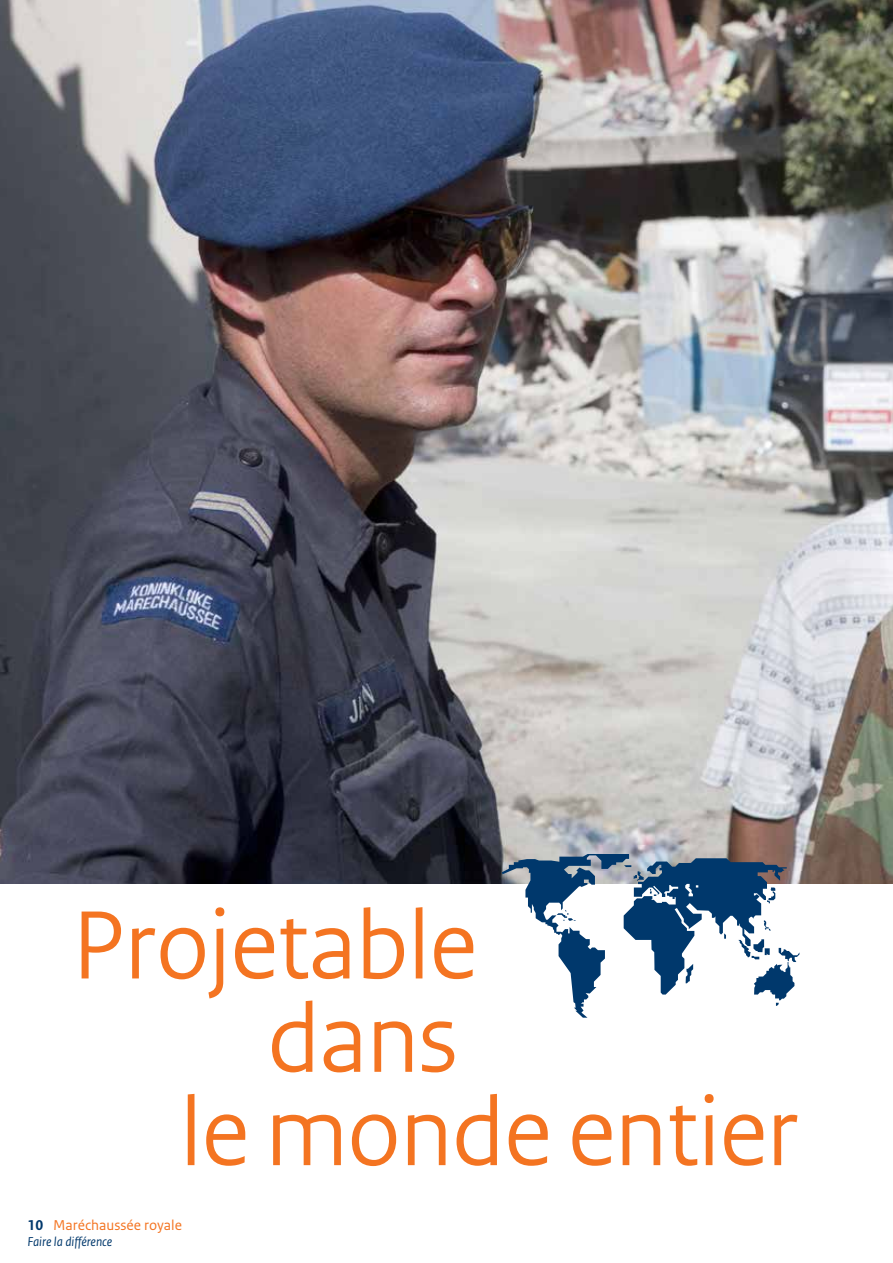
<style>
.page{position:relative;width:893px;height:1263px;background:#fff}
.page>*{position:absolute;margin:0;border:0;box-sizing:border-box;transform-origin:0 0}
.t1{font:102px "Rijksoverheid Sans Heading";color:#f47421}
.t2{font:15px "Rijksoverheid Sans Text";color:#f47421}
.t3{font:italic 13.5px "Rijksoverheid Sans Text";color:#00386c}
.s1{font-weight:700;color:#00386c}
</style>
<div class="page">
<img style="left:0;top:0;width:893px;height:884px">
<svg style="left:502px;top:854px;width:297px;height:164px"></svg>
<p class="t1" style="left:72px;top:886px;width:406px">Projetable</p>
<p class="t1" style="left:268px;top:979px;width:191px">dans</p>
<p class="t1" style="left:180px;top:1073px;width:620px">le monde entier</p>
<p class="t2" style="left:28px;top:1216px;width:156px"><span class="s1">10</span> Maréchaussée royale</p>
<p class="t3" style="left:28px;top:1234px;width:86px">Faire la différence</p>
</div>
